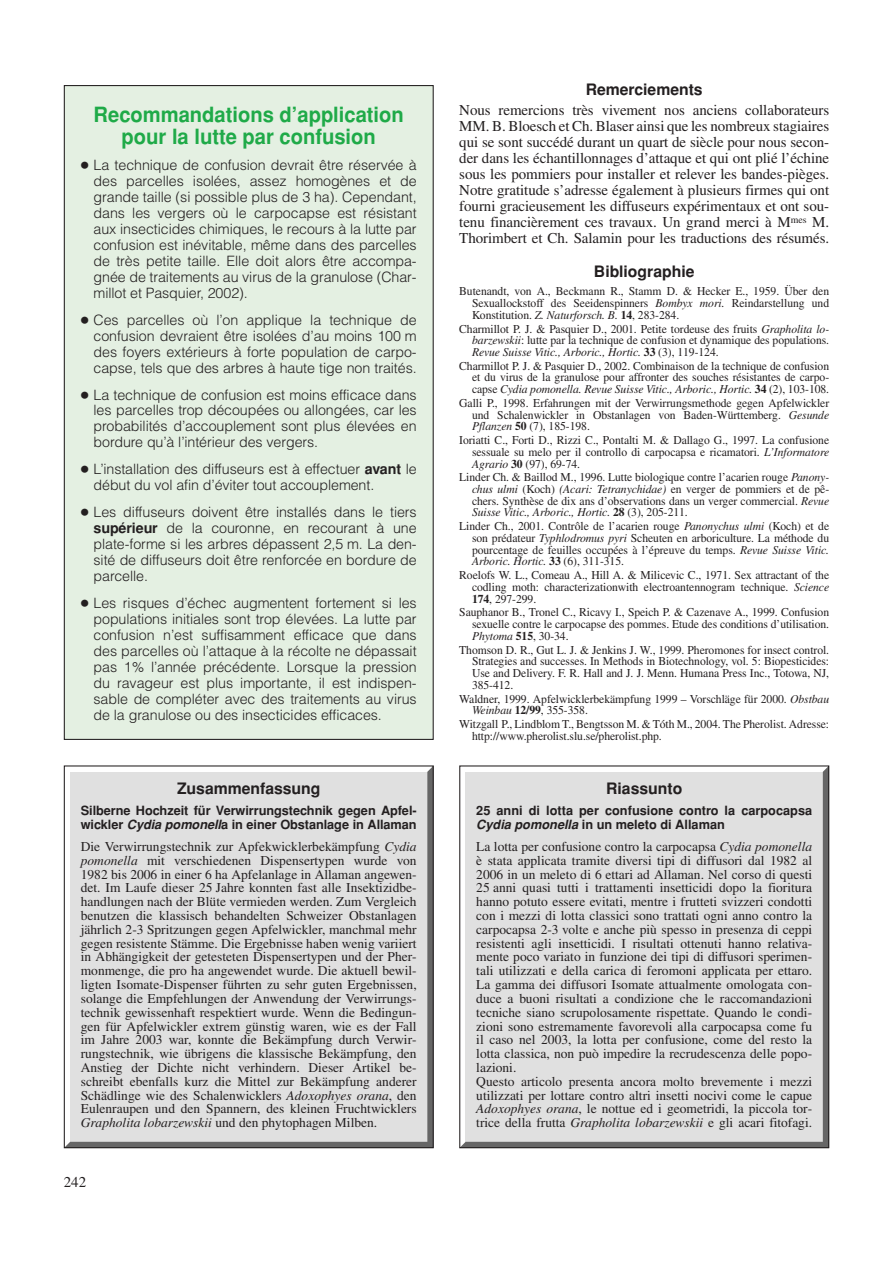
<style>
.page{position:relative;width:893px;height:1263px;background:#fff}
.page>*{position:absolute;margin:0;border:0;box-sizing:border-box;transform-origin:0 0}
.t1{font:700 21px/21.3px "Helvetica";color:#1faa48;text-align:center;scale:.96 1}
.t2{font:700 15.75px "Helvetica";color:#231f20}
.t3{font:15px/15.9px "Times";letter-spacing:-.005em;color:#231f20;text-align:justify}
.t4{font:300 14.25px/15.9px "Helvetica";letter-spacing:-.005em;color:#231f20;text-align:justify}
.t5{font:13.5px/13.8px "Times";color:#231f20;text-align:justify}
.t6{font:700 12.75px/13.8px "Helvetica";letter-spacing:-.005em;color:#231f20}
.t7{font:12px/11.7px "Times";letter-spacing:-.005em;color:#231f20;text-align:justify}
.s1{font-family:"Universal Newswith Comm Pi";font-weight:400}
.s2{font-weight:700}
.s3{font-style:italic}
</style>
<div class="page">
<div style="left:66px;top:767px;width:366px;height:379px;background:#e0e0e0"></div>
<div style="left:461px;top:768px;width:366px;height:378px;background:#e0e0e0"></div>
<div style="left:64px;top:765px;width:370px;height:383px;border:1px solid #231f20"></div>
<div style="left:459px;top:765px;width:370px;height:383px;border:1px solid #231f20"></div>
<div style="left:64px;top:86px;width:369px;height:653px;background:#e4f0e2"></div>
<h1 class="t1" style="left:94px;top:104px;width:325px">Recommandations d’application pour la lutte par confusion</h1>
<p class="t4" style="left:94px;top:157px;width:325px;text-indent:-13px"><span class="s1">●</span> La technique de confusion devrait être réservée à des parcelles isolées, assez homogènes et de grande taille (si possible plus de 3 ha). Cependant, dans les vergers où le carpocapse est résistant aux insecticides chimiques, le recours à la lutte par confusion est inévitable, même dans des parcelles de très petite taille. Elle doit alors être accompa&shy;gnée de traitements au virus de la granulose (Char&shy;millot et Pasquier, 2002).</p>
<p class="t4" style="left:94px;top:312px;width:325px;text-indent:-13px"><span class="s1">●</span> Ces parcelles où l’on applique la technique de confusion devraient être isolées d’au moins 100 m des foyers extérieurs à forte population de carpo&shy;capse, tels que des arbres à haute tige non traités.</p>
<p class="t4" style="left:94px;top:387px;width:325px;text-indent:-13px"><span class="s1">●</span> La technique de confusion est moins efficace dans les parcelles trop découpées ou allongées, car les probabilités d’accouplement sont plus élevées en bordure qu’à l’intérieur des vergers.</p>
<p class="t4" style="left:94px;top:461px;width:325px;text-indent:-13px"><span class="s1">●</span> L’installation des diffuseurs est à effectuer <span class="s2">avant</span> le début du vol afin d’éviter tout accouplement.</p>
<p class="t4" style="left:94px;top:504px;width:325px;text-indent:-13px"><span class="s1">●</span> Les diffuseurs doivent être installés dans le tiers <span class="s2">supérieur</span> de la couronne, en recourant à une plate-forme si les arbres dépassent 2,5 m. La den&shy;sité de diffuseurs doit être renforcée en bordure de parcelle.</p>
<p class="t4" style="left:94px;top:595px;width:325px;text-indent:-13px"><span class="s1">●</span> Les risques d’échec augmentent fortement si les populations initiales sont trop élevées. La lutte par confusion n’est suffisamment efficace que dans des parcelles où l’attaque à la récolte ne dépassait pas 1% l’année précédente. Lorsque la pression du ravageur est plus importante, il est indispen&shy;sable de compléter avec des traitements au virus de la granulose ou des insecticides efficaces.</p>
<p class="t2" style="left:177px;top:779px;width:145px">Zusammenfassung</p>
<p class="t6" style="left:81px;top:804px;width:337px">Silberne Hochzeit für Verwirrungstechnik gegen Apfel&shy;wickler <span class="s3">Cydia pomonell</span>a in einer Obstanlage in Allaman</p>
<p class="t5" style="left:81px;top:841px;width:337px">Die Verwirrungstechnik zur Apfekwicklerbekämpfung <span class="s3">Cydia pomonella</span> mit verschiedenen Dispensertypen wurde von 1982 bis 2006 in einer 6 ha Apfelanlage in Allaman angewen&shy;det. Im Laufe dieser 25 Jahre konnten fast alle Insektizidbe&shy;handlungen nach der Blüte vermieden werden. Zum Vergleich benutzen die klassisch behandelten Schweizer Obstanlagen jährlich 2-3 Spritzungen gegen Apfelwickler, manchmal mehr gegen resistente Stämme. Die Ergebnisse haben wenig variiert in Abhängigkeit der getesteten Dispensertypen und der Pher&shy;monmenge, die pro ha angewendet wurde. Die aktuell bewil&shy;ligten Isomate-Dispenser führten zu sehr guten Ergebnissen, solange die Empfehlungen der Anwendung der Verwirrungs&shy;technik gewissenhaft respektiert wurde. Wenn die Bedingun&shy;gen für Apfelwickler extrem günstig waren, wie es der Fall im Jahre 2003 war, konnte die Bekämpfung durch Verwir&shy;rungstechnik, wie übrigens die klassische Bekämpfung, den Anstieg der Dichte nicht verhindern. Dieser Artikel be&shy;schreibt ebenfalls kurz die Mittel zur Bekämpfung anderer Schädlinge wie des Schalenwicklers <span class="s3">Adoxophyes orana</span>, den Eulenraupen und den Spannern, des kleinen Fruchtwicklers <span class="s3">Grapholita lobarzewskii</span> und den phytophagen Milben.</p>
<p class="t3" style="left:64px;top:1175px;width:24px">242</p>
<p class="t2" style="left:586px;top:80px;width:118px">Remerciements</p>
<p class="t3" style="left:459px;top:104px;width:371px">Nous remercions très vivement nos anciens collaborateurs MM. B. Bloesch et Ch. Blaser ainsi que les nombreux stagiaires qui se sont succédé durant un quart de siècle pour nous secon&shy;der dans les échantillonnages d’attaque et qui ont plié l’échine sous les pommiers pour installer et relever les bandes-pièges.<br>Notre gratitude s’adresse également à plusieurs firmes qui ont fourni gracieusement les diffuseurs expérimentaux et ont sou&shy;tenu financièrement ces travaux. Un grand merci à M<sup>mes</sup> M.<br>Thorimbert et Ch. Salamin pour les traductions des résumés.</p>
<p class="t2" style="left:594px;top:263px;width:102px">Bibliographie</p>
<p class="t7" style="left:472px;top:287px;width:359px;text-indent:-13px">Butenandt, von A., Beckmann R., Stamm D. &amp; Hecker E., 1959. Über den Sexuallockstoff des Seeidenspinners <span class="s3">Bombyx mori.</span> Reindarstellung und Konstitution. <span class="s3">Z. Naturforsch. B.</span> <span class="s2">14</span>, 283-284.</p>
<p class="t7" style="left:472px;top:324px;width:359px;text-indent:-13px">Charmillot P. J. &amp; Pasquier D., 2001. Petite tordeuse des fruits <span class="s3">Grapholita lo&shy;barzewskii</span>: lutte par la technique de confusion et dynamique des populations.<br><span class="s3">Revue Suisse Vitic., Arboric., Hortic.</span> <span class="s2">33</span> (3), 119-124.</p>
<p class="t7" style="left:472px;top:361px;width:359px;text-indent:-13px">Charmillot P. J. &amp; Pasquier D., 2002. Combinaison de la technique de confusion et du virus de la granulose pour affronter des souches résistantes de carpo&shy;capse <span class="s3">Cydia pomonella. Revue Suisse Vitic., Arboric., Hortic.</span> <span class="s2">34</span> (2), 103-108.</p>
<p class="t7" style="left:472px;top:398px;width:359px;text-indent:-13px">Galli P., 1998. Erfahrungen mit der Verwirrungsmethode gegen Apfelwickler und Schalenwickler in Obstanlagen von Baden-Württemberg. <span class="s3">Gesunde Pflanzen</span> <span class="s2">50</span> (7), 185-198.</p>
<p class="t7" style="left:472px;top:435px;width:359px;text-indent:-13px">Ioriatti C., Forti D., Rizzi C., Pontalti M. &amp; Dallago G., 1997. La confusione sessuale su melo per il controllo di carpocapsa e ricamatori. <span class="s3">L’Informatore Agrario</span> <span class="s2">30</span> (97), 69-74.</p>
<p class="t7" style="left:472px;top:473px;width:359px;text-indent:-13px">Linder Ch. &amp; Baillod M., 1996. Lutte biologique contre l’acarien rouge <span class="s3">Panony&shy;chus ulmi</span> (Koch) <span class="s3">(Acari: Tetranychidae)</span> en verger de pommiers et de pê&shy;chers. Synthèse de dix ans d’observations dans un verger commercial. <span class="s3">Revue Suisse Vitic., Arboric., Hortic.</span> <span class="s2">28</span> (3), 205-211.</p>
<p class="t7" style="left:472px;top:522px;width:359px;text-indent:-13px">Linder Ch., 2001. Contrôle de l’acarien rouge <span class="s3">Panonychus ulmi</span> (Koch) et de son prédateur <span class="s3">Typhlodromus pyri</span> Scheuten en arboriculture. La méthode du pourcentage de feuilles occupées à l’épreuve du temps. <span class="s3">Revue Suisse Vitic.<br>Arboric. Hortic.</span> <span class="s2">33</span> (6), 311-315.</p>
<p class="t7" style="left:472px;top:570px;width:359px;text-indent:-13px">Roelofs W. L., Comeau A., Hill A. &amp; Milicevic C., 1971. Sex attractant of the codling moth: characterizationwith electroantennogram technique. <span class="s3">Science </span><span class="s2">174</span>, 297-299.</p>
<p class="t7" style="left:472px;top:608px;width:359px;text-indent:-13px">Sauphanor B., Tronel C., Ricavy I., Speich P. &amp; Cazenave A., 1999. Confusion sexuelle contre le carpocapse des pommes. Etude des conditions d’utilisation.<br><span class="s3">Phytoma</span> <span class="s2">515</span>, 30-34.</p>
<p class="t7" style="left:472px;top:645px;width:359px;text-indent:-13px">Thomson D. R., Gut L. J. &amp; Jenkins J. W., 1999. Pheromones for insect control.<br>Strategies and successes. In Methods in Biotechnology, vol. 5: Biopesticides:<br>Use and Delivery. F. R. Hall and J. J. Menn. Humana Press Inc., Totowa, NJ, 385-412.</p>
<p class="t7" style="left:472px;top:694px;width:359px;text-indent:-13px">Waldner, 1999. Apfelwicklerbekämpfung 1999 – Vorschläge für 2000. <span class="s3">Obstbau<br>Weinbau</span> <span class="s2">12/99</span>, 355-358.</p>
<p class="t7" style="left:472px;top:719px;width:359px;text-indent:-13px">Witzgall P., Lindblom T., Bengtsson M. &amp; Tóth M., 2004. The Pherolist. Adresse: http://www.pherolist.slu.se/pherolist.php.</p>
<p class="t2" style="left:606px;top:779px;width:78px">Riassunto</p>
<p class="t6" style="left:476px;top:804px;width:337px">25 anni di lotta per confusione contro la carpocapsa<br><span class="s3">Cydia pomonella</span> in un meleto di Allaman</p>
<p class="t5" style="left:476px;top:841px;width:337px;text-align:left">La lotta per confusione contro la carpocapsa <span class="s3">Cydia pomonella </span>è stata applicata tramite diversi tipi di diffusori dal 1982 al 2006 in un meleto di 6 ettari ad Allaman. Nel corso di questi 25 anni quasi tutti i trattamenti insetticidi dopo la fioritura hanno potuto essere evitati, mentre i frutteti svizzeri condotti con i mezzi di lotta classici sono trattati ogni anno contro la carpocapsa 2-3 volte e anche più spesso in presenza di ceppi resistenti agli insetticidi. I risultati ottenuti hanno relativa&shy;mente poco variato in funzione dei tipi di diffusori sperimen&shy;tali utilizzati e della carica di feromoni applicata per ettaro.<br>La gamma dei diffusori Isomate attualmente omologata con&shy;duce a buoni risultati a condizione che le raccomandazioni tecniche siano scrupolosamente rispettate. Quando le condi&shy;zioni sono estremamente favorevoli alla carpocapsa come fu il caso nel 2003, la lotta per confusione, come del resto la lotta classica, non può impedire la recrudescenza delle popo&shy;lazioni.<br>Questo articolo presenta ancora molto brevemente i mezzi utilizzati per lottare contro altri insetti nocivi come le capue <span class="s3">Adoxophyes orana</span>, le nottue ed i geometridi, la piccola tor&shy;trice della frutta <span class="s3">Grapholita lobarzewskii</span> e gli acari fitofagi.</p>
</div>
